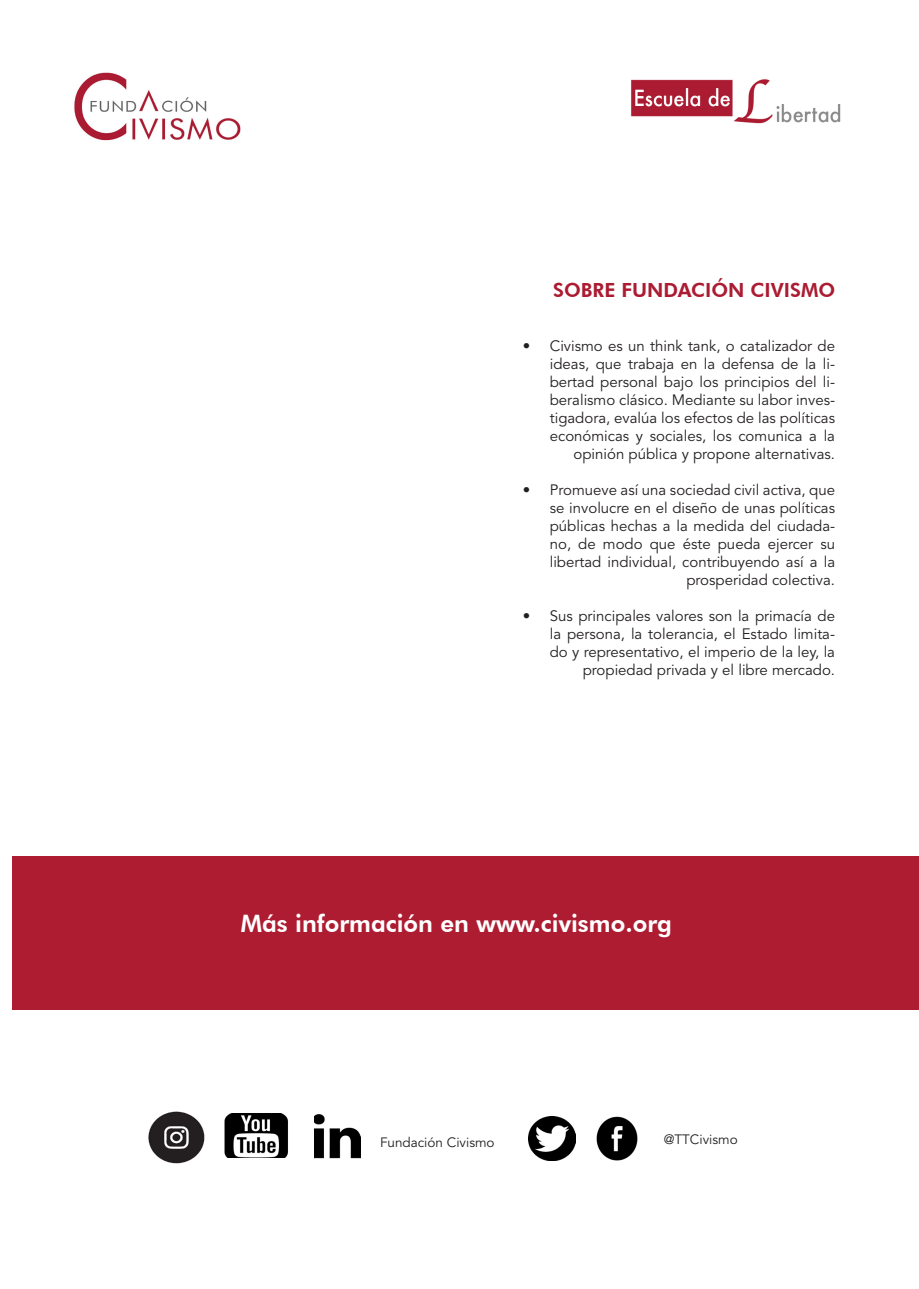
<style>
.page{position:relative;width:919px;height:1289px;background:#fff}
.page>*{position:absolute;margin:0;border:0;box-sizing:border-box;transform-origin:0 0}
.t1{font:800 24px "Futura BT";color:#fff}
.t2{font:800 19.5px "Futura BT";color:#ab1b31}
.t3{font:15px/18px "Avenir LT Std";color:#231f20;text-align:right}
.t4{font:13.5px "Avenir LT Std";color:#231f20}
</style>
<div class="page">
<img style="left:631px;top:79px;width:210px;height:45px">
<img style="left:74px;top:72px;width:167px;height:69px">
<div style="left:13px;top:856px;width:905px;height:153px;background:#ae1c31"></div>
<img style="left:528px;top:1116px;width:47px;height:43px">
<img style="left:314px;top:1114px;width:47px;height:44px">
<img style="left:224px;top:1113px;width:64px;height:43px">
<img style="left:596px;top:1116px;width:42px;height:44px">
<img style="left:148px;top:1111px;width:57px;height:53px">
<p class="t2" style="left:553px;top:278px;width:283px">SOBRE FUNDACIÓN CIVISMO</p>
<p class="t3" style="left:522px;top:337px;width:314px">• Civismo es un think tank, o catalizador de ideas, que trabaja en la defensa de la li&shy;bertad personal bajo los principios del li&shy;beralismo clásico. Mediante su labor inves&shy;tigadora, evalúa los efectos de las políticas económicas y sociales, los comunica a la opinión pública y propone alternativas.</p>
<p class="t3" style="left:522px;top:481px;width:314px">• Promueve así una sociedad civil activa, que se involucre en el diseño de unas políticas públicas hechas a la medida del ciudada-<br>no, de modo que éste pueda ejercer su libertad individual, contribuyendo así a la prosperidad colectiva.</p>
<p class="t3" style="left:522px;top:607px;width:314px">• Sus principales valores son la primacía de la persona, la tolerancia, el Estado limita-<br>do y representativo, el imperio de la ley, la propiedad privada y el libre mercado.</p>
<p class="t1" style="left:241px;top:908px;width:432px">Más información en www.civismo.org</p>
<p class="t4" style="left:380px;top:1134px;width:116px">Fundación Civismo</p>
<p class="t4" style="left:663px;top:1131px;width:76px">@TTCivismo</p>
</div>
